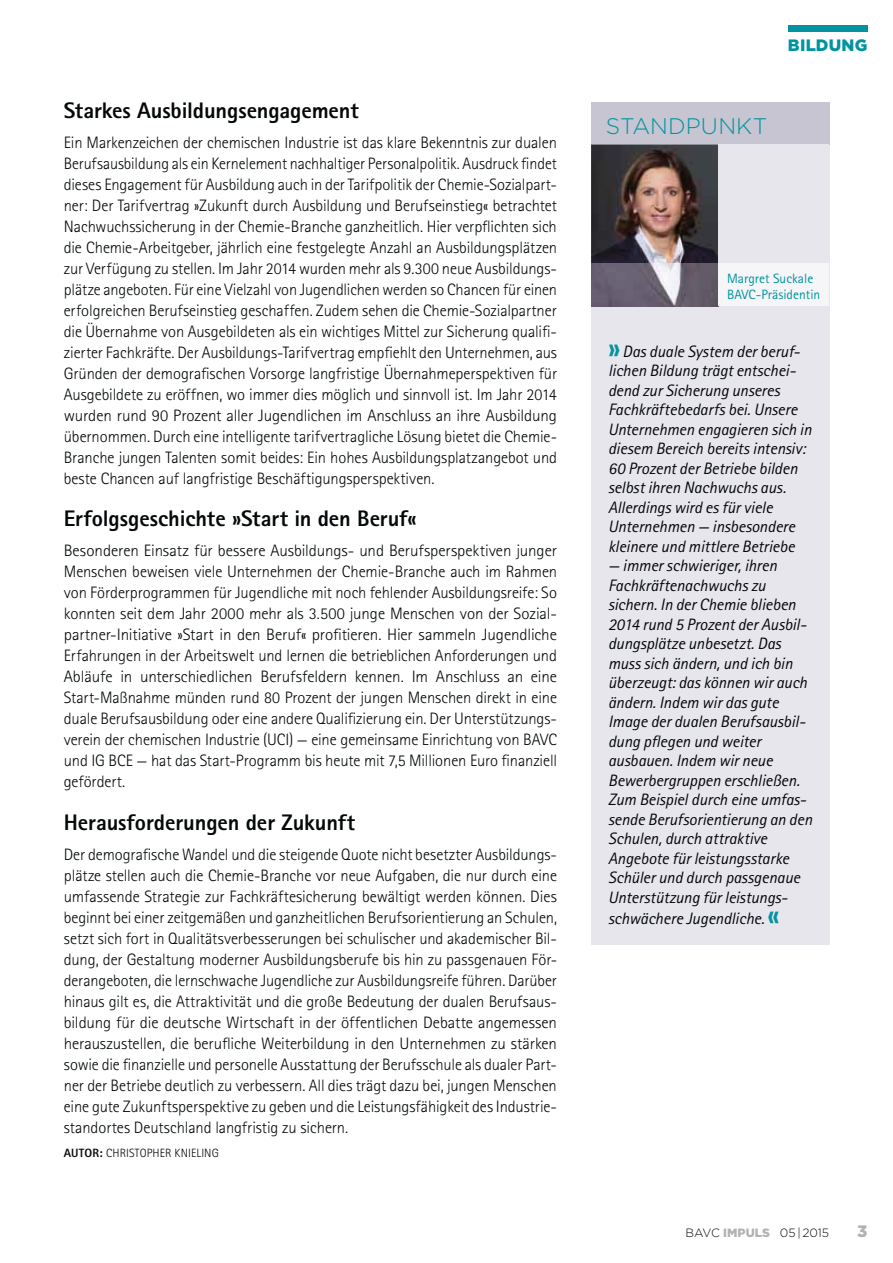
<style>
.page{position:relative;width:893px;height:1263px;background:#fff}
.page>*{position:absolute;margin:0;border:0;box-sizing:border-box;transform-origin:0 0}
.t1{font:800 22.5px "Rotis Sans Serif Std";letter-spacing:-.005em;color:#040809}
.t2{font:300 22.5px "Gotham";letter-spacing:.005em;color:#0094a0}
.t3{font:300 16.5px/21px "Rotis Sans Serif Std";letter-spacing:-.005em;color:#040809;text-align:justify}
.t4{font:italic 16.5px/19.5px "Rotis Sans Serif Std";letter-spacing:-.01em;color:#040809}
.t5{font:900 16.5px "Gotham";letter-spacing:.015em;color:#0094a0}
.t6{font:900 16.5px "Gotham";color:#b1b2b3}
.t7{font:13.5px/16.5px "Rotis Sans Serif Std";color:#0094a0}
.t8{font:300 12px "Rotis Sans Serif Std";letter-spacing:.005em;color:#040809}
.t9{font:300 12px "Gotham";color:#040809}
.s1{font-weight:800}
.s2{font-weight:800;font-style:normal;font-size:30px;color:#0094a0}
.s3{font-weight:900;color:#b1b2b3}
</style>
<div class="page">
<div style="left:788px;top:25px;width:79px;height:6px;background:#0094a0"></div>
<div style="left:591px;top:138px;width:238px;height:807px;background:#e7e6ec"></div>
<div style="left:591px;top:102px;width:238px;height:43px;background:#c7c5d1"></div>
<img style="left:591px;top:145px;width:128px;height:119px">
<img style="left:591px;top:264px;width:128px;height:42px">
<div style="left:719px;top:264px;width:110px;height:42px;background:#f6f5f7"></div>
<h1 class="t1" style="left:64px;top:102px;width:296px">Starkes Ausbildungsengagement</h1>
<p class="t3" style="left:64px;top:133px;width:495px">Ein Markenzeichen der chemischen Industrie ist das klare Bekenntnis zur dualen Berufsausbildung als ein Kernelement nachhaltiger Personalpolitik. Ausdruck findet dieses Engagement für Ausbildung auch in der Tarifpolitik der Chemie-Sozialpart&shy;ner: Der Tarifvertrag »Zukunft durch Ausbildung und Berufseinstieg« betrachtet Nachwuchssicherung in der Chemie-Branche ganzheitlich. Hier verpflichten sich die Chemie-Arbeitgeber, jährlich eine festgelegte Anzahl an Ausbildungsplätzen zur Verfügung zu stellen. Im Jahr 2014 wurden mehr als 9.300 neue Ausbildungs&shy;plätze angeboten. Für eine Vielzahl von Jugendlichen werden so Chancen für einen erfolgreichen Berufseinstieg geschaffen. Zudem sehen die Chemie-Sozialpartner die Übernahme von Ausgebildeten als ein wichtiges Mittel zur Sicherung qualifi&shy;zierter Fachkräfte. Der Ausbildungs-Tarifvertrag empfiehlt den Unternehmen, aus Gründen der demografischen Vorsorge lang fristige Übernahmeperspektiven für Ausgebildete zu eröffnen, wo immer dies möglich und sinnvoll ist. Im Jahr 2014 wurden rund 90 Prozent aller Jugendlichen im Anschluss an ihre Ausbildung übernommen. Durch eine intelligente tarif vertragliche Lösung bietet die Chemie-Branche jungen Talenten somit beides: Ein hohes Ausbildungsplatzangebot und beste Chancen auf langfristige Beschäftigungsperspektiven.</p>
<h1 class="t1" style="left:64px;top:510px;width:354px">Erfolgsgeschichte »Start in den Beruf«</h1>
<p class="t3" style="left:64px;top:542px;width:495px">Besonderen Einsatz für bessere Ausbildungs- und Berufsperspektiven junger Menschen beweisen viele Unternehmen der Chemie-Branche auch im Rahmen von Förderprogrammen für Jugendliche mit noch fehlender Ausbildungsreife: So konnten seit dem Jahr 2000 mehr als 3.500 junge Menschen von der Sozial&shy;partner-Initiative »Start in den Beruf« profitieren. Hier sammeln Jugendliche Erfahrungen in der Arbeitswelt und lernen die betrieblichen Anforderungen und Abläufe in unterschiedlichen Berufsfeldern kennen. Im Anschluss an eine Start-Maßnahme münden rund 80 Prozent der jungen Menschen direkt in eine duale Berufsausbildung oder eine andere Qualifizierung ein. Der Unterstützungs&shy;verein der chemischen Industrie (UCI) — eine gemeinsame Einrichtung von BAVC und IG BCE — hat das Start-Programm bis heute mit 7,5 Millionen Euro finanziell gefördert.</p>
<h1 class="t1" style="left:64px;top:814px;width:293px">Herausforderungen der Zukunft</h1>
<p class="t3" style="left:64px;top:846px;width:495px">Der demografische Wandel und die steigende Quote nicht besetzter Ausbildungs&shy;plätze stellen auch die Chemie-Branche vor neue Aufgaben, die nur durch eine umfassende Strategie zur Fachkräftesicherung bewältigt werden können. Dies beginnt bei einer zeitgemäßen und ganzheitlichen Berufsorientierung an Schulen, setzt sich fort in Qualitätsverbesserungen bei schulischer und akademischer Bil&shy;dung, der Gestaltung moderner Ausbildungsberufe bis hin zu passgenauen För&shy;derangeboten, die lernschwache Jugendliche zur Ausbildungsreife führen. Darüber hinaus gilt es, die Attraktivität und die große Bedeutung der dualen Berufsaus&shy;bildung für die deutsche Wirtschaft in der öffentlichen Debatte angemessen he rauszustellen, die berufliche Weiterbildung in den Unternehmen zu stärken sowie die finanzielle und personelle Ausstattung der Berufsschule als dualer Part&shy;ner der Betriebe deutlich zu verbessern. All dies trägt dazu bei, jungen Menschen eine gute Zukunftsperspektive zu geben und die Leistungsfähigkeit des Industrie&shy;standortes Deutschland langfristig zu sichern.</p>
<p class="t8" style="left:64px;top:1148px;width:157px"><span class="s1">AUTOR:</span> CHRISTOPHER KNIELING</p>
<p class="t5" style="left:788px;top:39px;width:81px">BILDUNG</p>
<h1 class="t2" style="left:606px;top:118px;width:163px">STANDPUNKT</h1>
<p class="t7" style="left:727px;top:271px;width:95px">Margret Suckale<br>BAVC-Präsidentin</p>
<p class="t4" style="left:608px;top:343px;width:205px"><span class="s2">»</span>Das duale System der beruf&shy;lichen Bildung trägt entschei&shy;dend zur Sicherung unseres<br>Fachkräftebedarfs bei. Unsere<br>Unternehmen engagieren sich in diesem Bereich bereits intensiv:<br>60 Prozent der Betriebe bilden selbst ihren Nachwuchs aus.<br>Allerdings wird es für viele<br>Unternehmen — insbesondere kleinere und mittlere Betriebe</p>
<p class="t4" style="left:608px;top:557px;width:206px">— immer schwieriger, ihren<br>Fachkräftenachwuchs zu sichern. In der Chemie blieben<br>2014 rund 5 Prozent der Ausbil&shy;dungsplätze unbesetzt. Das muss sich ändern, und ich bin überzeugt: das können wir auch ändern. Indem wir das gute<br>Image der dualen Berufsausbil&shy;dung pflegen und weiter ausbauen. Indem wir neue<br>Bewerbergruppen erschließen.<br>Zum Beispiel durch eine umfas&shy;sende Berufsorientierung an den<br>Schulen, durch attraktive<br>Angebote für leistungsstarke<br>Schüler und durch passgenaue<br>Unterstützung für leistungs-</p>
<p class="t4" style="left:608px;top:910px;width:173px">schwächere Jugendliche. <span class="s2">«</span></p>
<p class="t9" style="left:686px;top:1229px;width:145px">BAVC <span class="s3">IMPULS</span> 05-|-2015</p>
<p class="t6" style="left:857px;top:1226px;width:12px">3</p>
</div>
